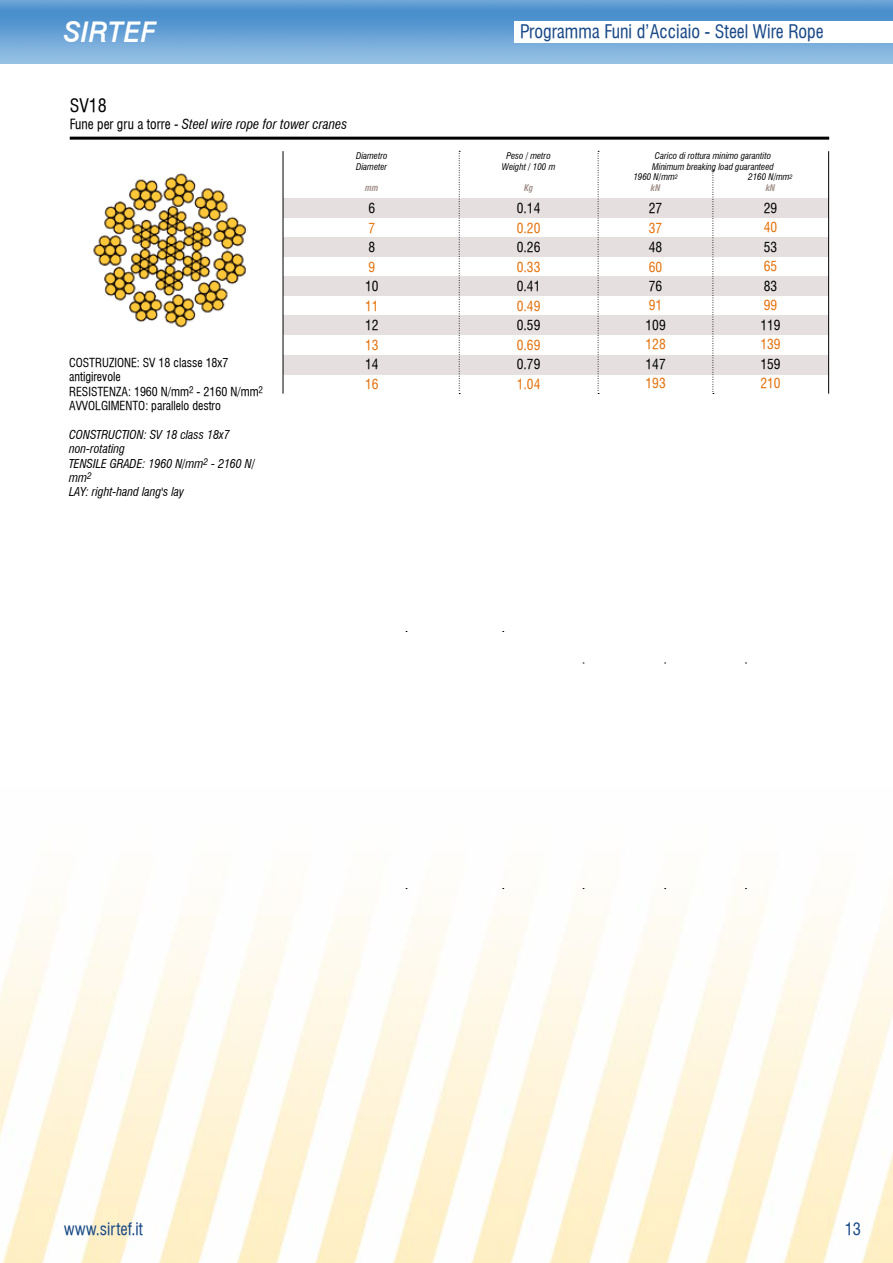
<style>
.page{position:relative;width:893px;height:1263px;background:#fff}
.page>*{position:absolute;margin:0;border:0;box-sizing:border-box;transform-origin:0 0}
.t1{font:italic 500 28.5px "Swiss 721 BT";color:#fff}
.t2{font:18px "Swiss 721 Condensed BT";color:#194987}
.t3{font:18px "Swiss 721 Condensed BT";color:#000}
.t4{font:16.5px "Swiss 721 Condensed BT";color:#194987}
.t5{font:13.5px "Swiss 721 Condensed BT";color:#000}
.t6{font:13.5px "Swiss 721 Condensed BT";color:#e67008}
.t7{font:italic condensed 13.5px "Swiss 721 BT";color:#000}
.t8{font:12px/14.4px "Swiss 721 Condensed BT";color:#000}
.t9{font:italic condensed 12px/14.4px "Swiss 721 BT";color:#000}
.t10{font:italic condensed 9px/10.8px "Swiss 721 BT";color:#000;text-align:center}
.t11{font:italic 700 condensed 9px "Swiss 721 BT";color:#a3938d}
.s1{font-family:"Swiss 721 Condensed BT";font-style:normal;font-stretch:normal}
.s2{font-weight:700;color:#a3938d}
</style>
<div class="page">
<img style="left:0;top:888px;width:893px;height:375px">
<img style="left:0;top:0;width:893px;height:64px">
<div style="left:283px;top:237px;width:546px;height:20px;background:#e5e0df"></div>
<div style="left:283px;top:355px;width:546px;height:19px;background:#e5e0df"></div>
<div style="left:283px;top:276px;width:546px;height:20px;background:#e5e0df"></div>
<div style="left:283px;top:198px;width:546px;height:19px;background:#e5e0df"></div>
<div style="left:283px;top:316px;width:546px;height:19px;background:#e5e0df"></div>
<img style="left:93px;top:173px;width:155px;height:155px">
<hr style="left:283px;top:151px;width:1px;height:243px;background:#000">
<svg style="left:459px;top:151px;width:1px;height:243px"></svg>
<svg style="left:598px;top:151px;width:1px;height:243px"></svg>
<svg style="left:712px;top:170px;width:2px;height:224px"></svg>
<hr style="left:828px;top:151px;width:1px;height:243px;background:#000">
<hr style="left:70px;top:137px;width:759px;height:3px;background:#000">
<div style="left:514px;top:21px;width:379px;height:22px;background:#fff"></div>
<h1 class="t1" style="left:64px;top:15px;width:94px">SIRTEF</h1>
<h2 class="t3" style="left:70px;top:95px;width:39px">SV18</h2>
<h3 class="t7" style="left:70px;top:116px;width:279px"><span class="s1">Fune per gru a torre -</span> Steel wire rope for tower cranes</h3>
<h3 class="t8" style="left:69px;top:355px;width:196px">COSTRUZIONE: SV 18 classe 18x7 antigirevole<br>RESISTENZA: 1960 N/mm<sup>2</sup> - 2160 N/mm<sup>2<br></sup>AVVOLGIMENTO: parallelo destro</h3>
<h3 class="t9" style="left:69px;top:427px;width:188px">CONSTRUCTION: SV 18 class 18x7 non-rotating<br>TENSILE GRADE: 1960 N/mm<sup>2</sup> - 2160 N/ mm<sup>2<br></sup>LAY: right-hand lang's lay</h3>
<p class="t10" style="left:356px;top:150px;width:33px;text-align:left">Diametro<br>Diameter</p>
<p class="t11" style="left:365px;top:182px;width:15px">mm</p>
<h3 class="t5" style="left:368px;top:200px;width:8px">6</h3>
<h3 class="t6" style="left:368px;top:220px;width:8px">7</h3>
<h3 class="t5" style="left:368px;top:239px;width:8px">8</h3>
<h3 class="t6" style="left:368px;top:259px;width:8px">9</h3>
<h3 class="t5" style="left:365px;top:278px;width:15px">10</h3>
<h3 class="t6" style="left:365px;top:298px;width:15px">11</h3>
<h3 class="t5" style="left:365px;top:317px;width:15px">12</h3>
<h3 class="t6" style="left:365px;top:336px;width:15px">13</h3>
<h3 class="t5" style="left:365px;top:356px;width:15px">14</h3>
<h3 class="t6" style="left:365px;top:375px;width:15px">16</h3>
<h2 class="t2" style="left:520px;top:20px;width:305px">Programma Funi d’Acciaio - Steel Wire Rope</h2>
<p class="t10" style="left:502px;top:150px;width:55px">Peso / metro<br>Weight / 100 m</p>
<p class="t11" style="left:524px;top:182px;width:11px">Kg</p>
<h3 class="t5" style="left:517px;top:200px;width:25px">0.14</h3>
<h3 class="t6" style="left:517px;top:220px;width:25px">0.20</h3>
<h3 class="t5" style="left:517px;top:239px;width:25px">0.26</h3>
<h3 class="t6" style="left:517px;top:259px;width:25px">0.33</h3>
<h3 class="t5" style="left:517px;top:278px;width:25px">0.41</h3>
<h3 class="t6" style="left:517px;top:298px;width:25px">0.49</h3>
<h3 class="t5" style="left:517px;top:317px;width:25px">0.59</h3>
<h3 class="t6" style="left:517px;top:336px;width:25px">0.69</h3>
<h3 class="t5" style="left:517px;top:356px;width:25px">0.79</h3>
<h3 class="t6" style="left:517px;top:375px;width:25px">1.04</h3>
<p class="t10" style="left:655px;top:150px;width:118px">Carico di rottura minimo garantito</p>
<p class="t10" style="left:652px;top:161px;width:123px">Minimum breaking load guaranteed</p>
<p class="t10" style="left:633px;top:172px;width:46px">1960 N/mm<sup>2</sup></p>
<p class="t11" style="left:651px;top:182px;width:11px">kN</p>
<p class="t10" style="left:748px;top:172px;width:46px">2160 N/mm<sup>2 </sup><span class="s2">kN</span></p>
<h3 class="t5" style="left:649px;top:200px;width:15px">27</h3>
<h3 class="t6" style="left:649px;top:219px;width:15px">37</h3>
<h3 class="t5" style="left:649px;top:239px;width:15px">48</h3>
<h3 class="t6" style="left:649px;top:258px;width:15px">60</h3>
<h3 class="t5" style="left:649px;top:278px;width:15px">76</h3>
<h3 class="t6" style="left:649px;top:297px;width:15px">91</h3>
<h3 class="t5" style="left:645px;top:317px;width:22px">109</h3>
<h3 class="t6" style="left:645px;top:336px;width:22px">128</h3>
<h3 class="t5" style="left:645px;top:356px;width:22px">147</h3>
<h3 class="t6" style="left:645px;top:375px;width:22px">193</h3>
<h3 class="t5" style="left:764px;top:200px;width:15px">29</h3>
<h3 class="t6" style="left:764px;top:219px;width:15px">40</h3>
<h3 class="t5" style="left:764px;top:239px;width:15px">53</h3>
<h3 class="t6" style="left:764px;top:258px;width:15px">65</h3>
<h3 class="t5" style="left:764px;top:278px;width:15px">83</h3>
<h3 class="t6" style="left:764px;top:297px;width:15px">99</h3>
<h3 class="t5" style="left:760px;top:317px;width:22px">119</h3>
<h3 class="t6" style="left:760px;top:336px;width:22px">139</h3>
<h3 class="t5" style="left:760px;top:356px;width:22px">159</h3>
<h3 class="t6" style="left:760px;top:375px;width:22px">210</h3>
<h3 class="t4" style="left:64px;top:1219px;width:81px">www.sirtef.it</h3>
<h3 class="t4" style="left:845px;top:1219px;width:18px">13</h3>
</div>
